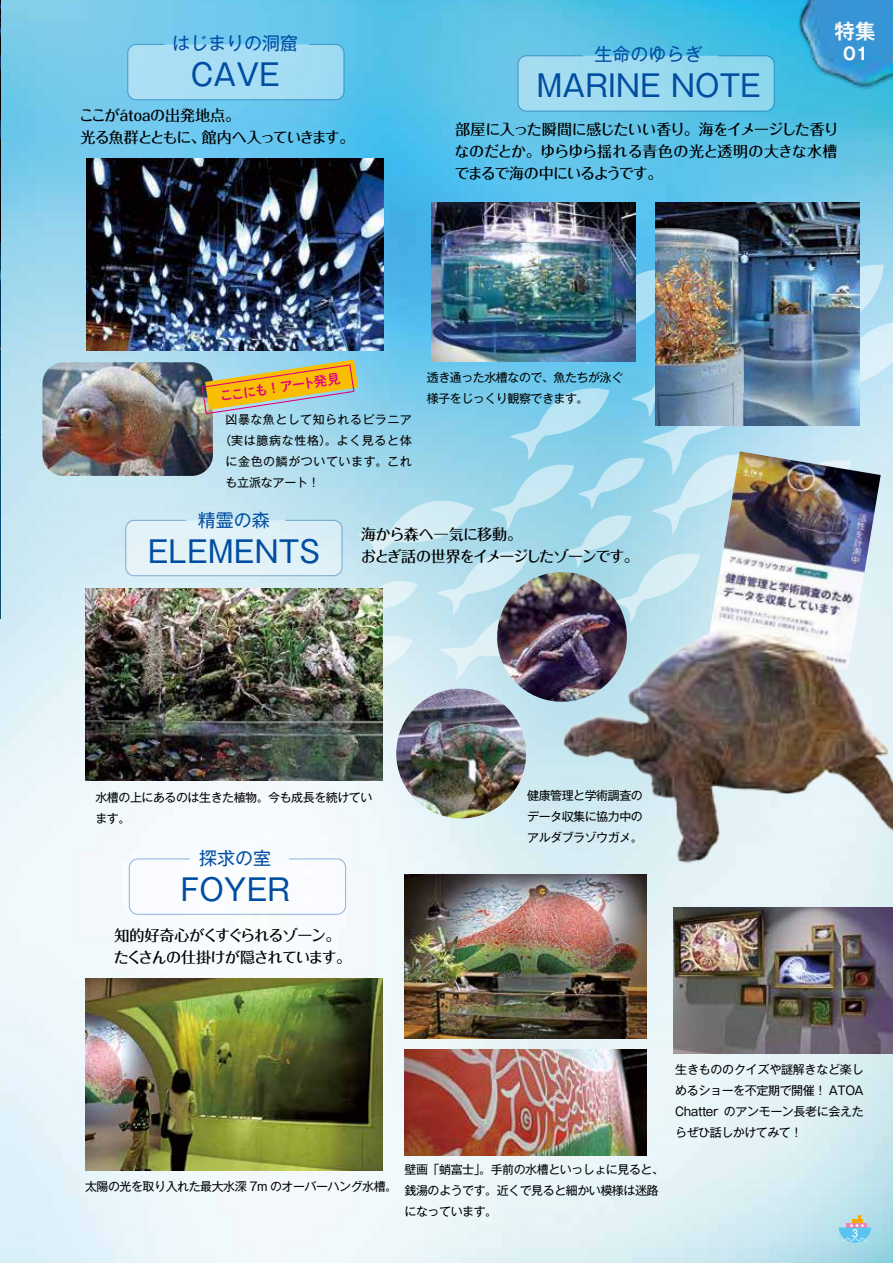
<style>
.page{position:relative;width:893px;height:1263px;background:#fff}
.page>*{position:absolute;margin:0;border:0;box-sizing:border-box;transform-origin:0 0}
.t1{font:30px "Gothic MB101 Pr 6";color:#004da1}
.t2{font:700 20.55px "Gothic MB101 Pr 6 De";color:#f7f7f7}
.t3{font:18px "Gothic MB101 Pr 6";color:#004da1}
.t4{font:700 16.95px "Gothic MB101 Pr 6 De";color:#fff}
.t5{font:500 15px/22px "Folk Pro";letter-spacing:-.045em;color:#000}
.t6{font:500 15px/22px "Folk Pro";letter-spacing:-.065em;color:#000}
.t7{font:13.5px "DNP Shuei M Go Std B";color:#e3007e}
.t8{font:12px/21px "Gothic MB101 Pro";letter-spacing:-.04em;color:#000}
.t9{font:12px "Gothic MB101 Pro";letter-spacing:.055em;color:#000}
.t10{font:12px "Gothic MB101 Pro";letter-spacing:.035em;color:#000}
.t11{font:12px "Gothic MB101 Pro";letter-spacing:.045em;color:#000}
.t12{font:12px "Gothic MB101 Pro";letter-spacing:-.02em;color:#000}
.t13{font:700 10.5px "Futo Go B101 Pr 6";color:#fff}
</style>
<div class="page">
<img style="left:0;top:0;width:893px;height:1263px">
<img style="left:0;top:372px;width:1px;height:247px">
<svg style="left:0;top:0;width:1px;height:372px"></svg>
<img style="left:404px;top:874px;width:242px;height:164px">
<img style="left:404px;top:1049px;width:242px;height:106px">
<img style="left:673px;top:908px;width:220px;height:145px">
<img style="left:86px;top:159px;width:298px;height:191px">
<img style="left:85px;top:589px;width:298px;height:191px">
<img style="left:432px;top:203px;width:203px;height:44px">
<img style="left:655px;top:203px;width:204px;height:44px">
<img style="left:43px;top:362px;width:158px;height:114px">
<img style="left:85px;top:979px;width:298px;height:191px">
<img style="left:396px;top:688px;width:130px;height:130px;border-radius:65px">
<img style="left:517px;top:688px;width:376px;height:186px">
<img style="left:784px;top:0;width:109px;height:100px">
<img style="left:201px;top:247px;width:692px;height:441px">
<div style="left:127px;top:44px;width:218px;height:56px;background:#a6def4;border:1px solid #004da1;border-radius:9px"></div>
<div style="left:125px;top:520px;width:218px;height:56px;background:#e1f2f7;border:1px solid #004da1;border-radius:9px"></div>
<div style="left:129px;top:858px;width:217px;height:57px;background:#fff;border:1px solid #004da1;border-radius:9px"></div>
<div style="left:517px;top:55px;width:258px;height:57px;background:linear-gradient(to right,#a8ddf1,#8dd7ed);border:1px solid #004da1;border-radius:9px"></div>
<svg style="left:839px;top:1215px;width:32px;height:28px"></svg>
<h3 class="t3" style="left:172px;top:28px;width:127px">はじまりの洞窟</h3>
<h1 class="t1" style="left:191px;top:50px;width:90px">CAVE</h1>
<p class="t5" style="left:79px;top:103px;width:277px">ここがátoaの出発地点。<br>光る魚群とともに、館内へ入っていきます。</p>
<h3 class="t3" style="left:595px;top:39px;width:109px">生命のゆらぎ</h3>
<h1 class="t1" style="left:536px;top:61px;width:226px">MARINE NOTE</h1>
<h2 class="t2" style="left:835px;top:14px;width:43px">特集</h2>
<h3 class="t4" style="left:843px;top:39px;width:27px">01</h3>
<p class="t5" style="left:454px;top:116px;width:386px;text-align:justify">部屋に入った瞬間に感じたいい香り。海をイメージした香りなのだとか。ゆらゆら揺れる青色の光と透明の大きな水槽でまるで海の中にいるようです。</p>
<p class="t7" style="left:218px;top:387px;width:124px;rotate:-9deg">ここにも ！ アート発見</p>
<p class="t10" style="left:226px;top:409px;width:188px">凶暴な魚として知られるピラニア</p>
<p class="t9" style="left:220px;top:430px;width:194px">（実は臆病な性格）。よく見ると体</p>
<p class="t11" style="left:226px;top:451px;width:188px">に金色の鱗がついています。これ</p>
<p class="t12" style="left:226px;top:472px;width:96px">も立派なアート！</p>
<p class="t8" style="left:427px;top:366px;width:198px">透き通った水槽なので、魚たちが泳ぐ様子をじっくり観察できます。</p>
<h3 class="t3" style="left:198px;top:505px;width:73px">精霊の森</h3>
<h1 class="t1" style="left:148px;top:527px;width:174px">ELEMENTS</h1>
<p class="t6" style="left:361px;top:521px;width:280px">海から森へ一気に移動。<br>おとぎ話の世界をイメージしたゾーンです。</p>
<p class="t8" style="left:95px;top:785px;width:278px">水槽の上にあるのは生きた植物。今も成長を続けています。</p>
<h3 class="t3" style="left:199px;top:843px;width:73px">探求の室</h3>
<h1 class="t1" style="left:181px;top:864px;width:111px">FOYER</h1>
<p class="t5" style="left:114px;top:922px;width:239px">知的好奇心がくすぐられるゾーン。たくさんの仕掛けが隠されています。</p>
<p class="t8" style="left:527px;top:783px;width:117px;text-align:justify">健康管理と学術調査のデータ収集に協力中のアルダブラゾウガメ。</p>
<p class="t8" style="left:85px;top:1174px;width:314px">太陽の光を取り入れた最大水深 7m のオーバーハング水槽。</p>
<p class="t8" style="left:405px;top:1157px;width:261px">壁画「蛸富士」。手前の水槽といっしょに見ると、銭湯のようです。近くで見ると細かい模様は迷路になっています。</p>
<p class="t8" style="left:675px;top:1058px;width:190px;text-align:justify">生きもののクイズや謎解きなど楽しめるショーを不定期で開催！ ATOA Chatter のアンモーン長老に会えたらぜひ話しかけてみて！</p>
<p class="t13" style="left:852px;top:1224px;width:7px">3</p>
</div>
